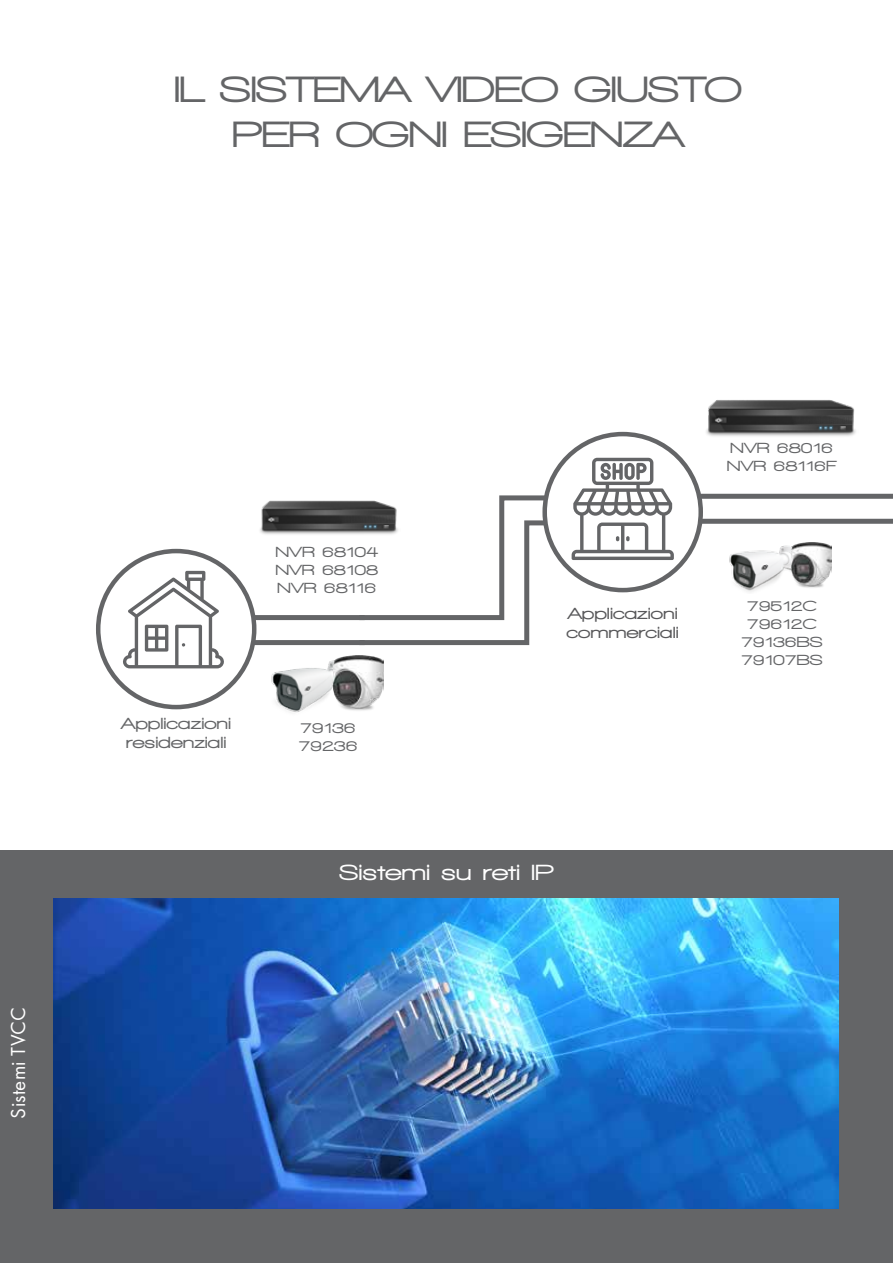
<style>
.page{position:relative;width:893px;height:1263px;background:#fff}
.page>*{position:absolute;margin:0;border:0;box-sizing:border-box;transform-origin:0 0}
.t1{font:900 37.5px/45px "Walkway Expand";letter-spacing:-.03em;color:#646567;text-align:center}
.t2{font:900 22.5px "Walkway Expand";color:#fff}
.t3{font:21px "Futura PT";letter-spacing:.01em;color:#fff}
.t4{font:900 16.5px/19.8px "Walkway Expand";color:#646567}
.t5{font:900 16.5px/19.8px "Walkway Expand";color:#58585a}
.t6{font:900 15px/18px "Walkway Expand";color:#646567}
</style>
<div class="page">
<div style="left:0;top:850px;width:893px;height:413px;background:#646567"></div>
<div style="left:253px;top:615px;width:112px;height:5px;background:#646567"></div>
<div style="left:253px;top:640px;width:112px;height:5px;background:#646567"></div>
<div style="left:96px;top:549px;width:160px;height:160px;border:4px solid #646567;border-radius:50%"></div>
<svg style="left:354px;top:493px;width:196px;height:153px"></svg>
<svg style="left:694px;top:475px;width:199px;height:51px"></svg>
<svg style="left:123px;top:571px;width:101px;height:97px"></svg>
<svg style="left:572px;top:458px;width:102px;height:102px"></svg>
<img style="left:706px;top:400px;width:150px;height:36px">
<img style="left:729px;top:545px;width:62px;height:47px">
<img style="left:791px;top:543px;width:41px;height:45px">
<img style="left:271px;top:660px;width:63px;height:53px">
<img style="left:260px;top:499px;width:140px;height:36px">
<img style="left:334px;top:655px;width:50px;height:56px">
<img style="left:54px;top:898px;width:785px;height:311px">
<h1 class="t1" style="left:174px;top:66px;width:570px">IL SISTEMA VIDEO GIUSTO<br>PER OGNI ESIGENZA</h1>
<h3 class="t3" style="left:6px;top:1118px;width:112px;rotate:-90deg">Sistemi TVCC</h3>
<p class="t4" style="left:121px;top:713px;width:112px">Applicazioni residenziali</p>
<p class="t6" style="left:275px;top:542px;width:105px;text-align:justify">NVR 68104<br>NVR 68108<br>NVR 68116</p>
<p class="t6" style="left:298px;top:719px;width:61px">79136<br>79236</p>
<p class="t5" style="left:566px;top:603px;width:114px">Applicazioni commerciali</p>
<h2 class="t2" style="left:339px;top:860px;width:216px">Sistemi su reti IP</h2>
<p class="t6" style="left:727px;top:439px;width:111px">NVR 68016<br>NVR 68116F</p>
<p class="t6" style="left:741px;top:597px;width:83px;text-align:center">79512C<br>79612C<br>79136BS<br>79107BS</p>
</div>
